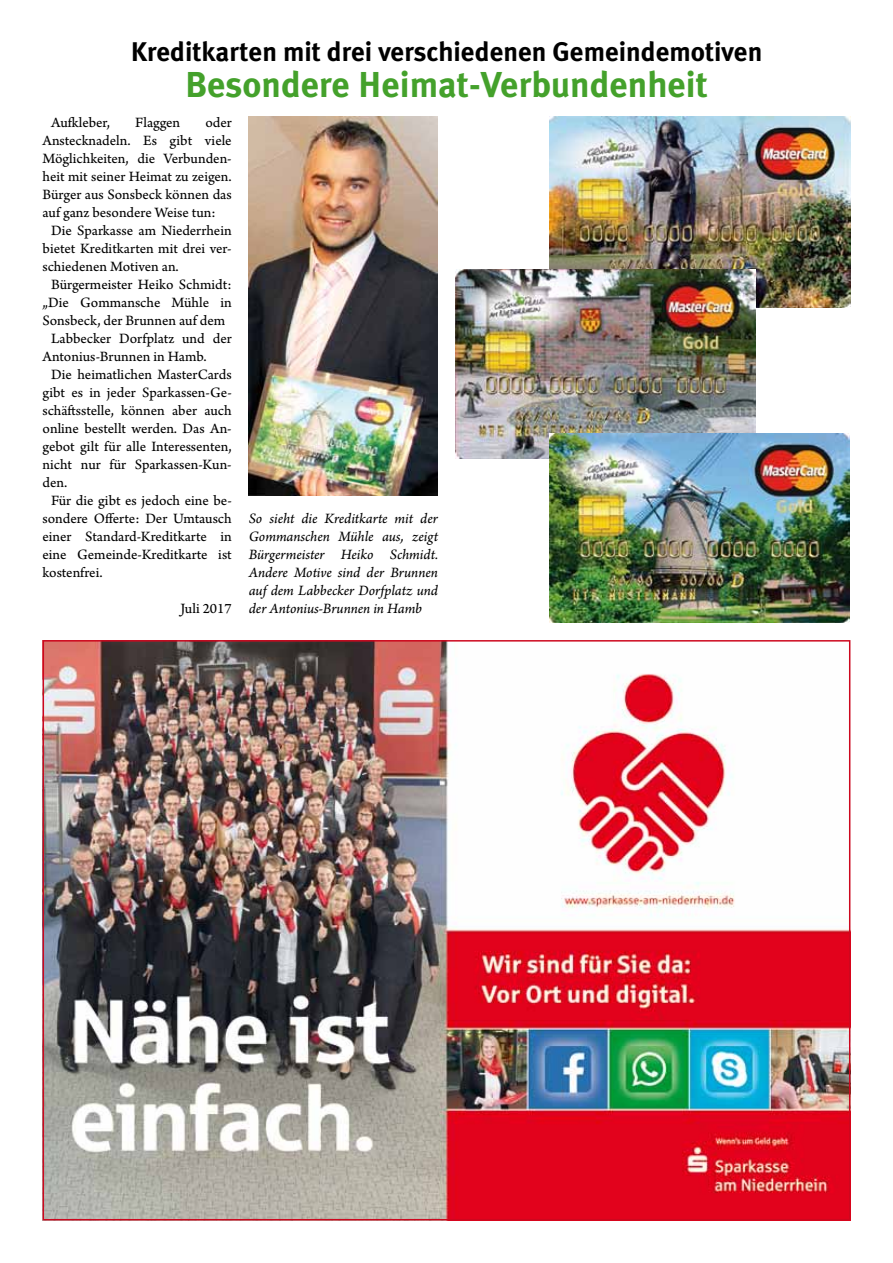
<style>
.page{position:relative;width:893px;height:1263px;background:#fff}
.page>*{position:absolute;margin:0;border:0;box-sizing:border-box;transform-origin:0 0}
.t1{font:700 36px "Meta Plus";color:#44a12b}
.t2{font:700 27px "Meta Plus";color:#000}
.t3{font:15px "Arno Pro Sm Text";color:#000}
.t4{font:15px/18px "Arno Pro Italic Sm Text";letter-spacing:-.005em;color:#000;text-align:justify}
</style>
<div class="page">
<img style="left:550px;top:117px;width:300px;height:190px">
<img style="left:249px;top:117px;width:189px;height:378px">
<img style="left:46px;top:643px;width:801px;height:574px">
<img style="left:455px;top:269px;width:300px;height:189px">
<img style="left:550px;top:433px;width:300px;height:189px">
<h2 class="t2" style="left:131px;top:36px;width:633px">Kreditkarten mit drei verschiedenen Gemeindemotiven</h2>
<h1 class="t1" style="left:185px;top:64px;width:524px">Besondere Heimat-Verbundenheit</h1>
<p class="t3" style="left:51px;top:114px;width:61px">Aufkleber,</p>
<p class="t3" style="left:135px;top:114px;width:46px">Flaggen</p>
<p class="t3" style="left:205px;top:114px;width:28px">oder</p>
<p class="t3" style="left:43px;top:132px;width:191px">Anstecknadeln. Es gibt viele</p>
<p class="t3" style="left:43px;top:150px;width:191px">Möglichkeiten, die Verbunden-</p>
<p class="t3" style="left:43px;top:168px;width:191px">heit mit seiner Heimat zu zeigen.</p>
<p class="t3" style="left:43px;top:186px;width:191px">Bürger aus Sonsbeck können das</p>
<p class="t3" style="left:43px;top:204px;width:175px">auf ganz besondere Weise tun:</p>
<p class="t3" style="left:51px;top:222px;width:182px">Die Sparkasse am Niederrhein</p>
<p class="t3" style="left:43px;top:240px;width:191px">bietet Kreditkarten mit drei ver-</p>
<p class="t3" style="left:43px;top:258px;width:138px">schiedenen Motiven an.</p>
<p class="t3" style="left:51px;top:276px;width:182px">Bürgermeister Heiko Schmidt:</p>
<p class="t3" style="left:43px;top:294px;width:191px">„Die Gommansche Mühle in</p>
<p class="t3" style="left:43px;top:312px;width:184px">Sonsbeck, der Brunnen auf dem</p>
<p class="t3" style="left:51px;top:330px;width:182px">Labbecker Dorfplatz und der</p>
<p class="t3" style="left:43px;top:348px;width:166px">Antonius-Brunnen in Hamb.</p>
<p class="t3" style="left:51px;top:366px;width:182px">Die heimatlichen MasterCards</p>
<p class="t3" style="left:43px;top:384px;width:191px">gibt es in jeder Sparkassen-Ge-</p>
<p class="t3" style="left:43px;top:402px;width:191px">schäftsstelle, können aber auch</p>
<p class="t3" style="left:43px;top:420px;width:191px">online bestellt werden. Das An-</p>
<p class="t3" style="left:43px;top:438px;width:191px">gebot gilt für alle Interessenten,</p>
<p class="t3" style="left:43px;top:456px;width:191px">nicht nur für Sparkassen-Kun-</p>
<p class="t3" style="left:43px;top:474px;width:26px">den.</p>
<p class="t3" style="left:51px;top:492px;width:182px">Für die gibt es jedoch eine be-</p>
<p class="t3" style="left:43px;top:510px;width:191px">sondere Offerte: Der Umtausch</p>
<p class="t3" style="left:43px;top:528px;width:191px">einer Standard-Kreditkarte in</p>
<p class="t3" style="left:43px;top:546px;width:191px">eine Gemeinde-Kreditkarte ist</p>
<p class="t3" style="left:43px;top:564px;width:62px">kostenfrei.</p>
<p class="t3" style="left:180px;top:600px;width:53px">Juli 2017</p>
<p class="t4" style="left:249px;top:510px;width:191px">So sieht die Kreditkarte mit der Gommanschen Mühle aus, zeigt Bürgermeister Heiko Schmidt.<br>Andere Motive sind der Brunnen auf dem Labbecker Dorfplatz und der Antonius-Brunnen in Hamb</p>
</div>
